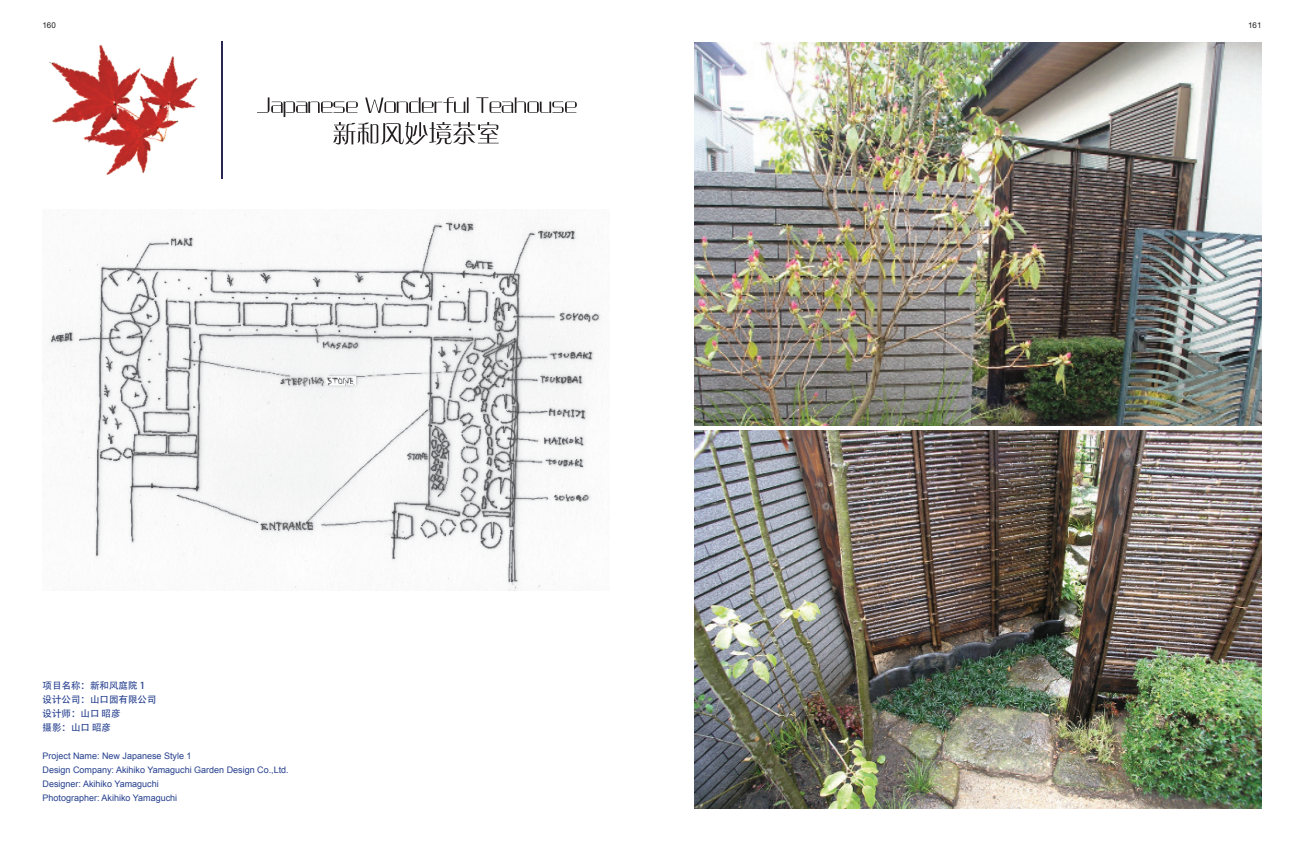
<style>
.page{position:relative;width:1304px;height:851px;background:#fff}
.page>*{position:absolute;margin:0;border:0;box-sizing:border-box;transform-origin:0 0}
.t1{font:9.5px "Adobe Heiti Std";color:#253f8e}
.t2{font:9px "Arial";color:#253f8e}
.t3{font:8px "Arial";color:#231f20}
</style>
<div class="page">
<hr style="left:221px;top:41px;width:1px;height:138px;background:#282653">
<svg style="left:257px;top:97px;width:320px;height:48px"></svg>
<img style="left:48px;top:213px;width:560px;height:377px">
<img style="left:49px;top:45px;width:149px;height:130px">
<img style="left:694px;top:431px;width:567px;height:377px">
<img style="left:694px;top:43px;width:567px;height:382px">
<p class="t3" style="left:43px;top:20px;width:15px">160</p>
<p class="t3" style="left:1248px;top:20px;width:15px">161</p>
<p class="t1" style="left:43px;top:679px;width:104px">项目名称：新和风庭院 1</p>
<p class="t1" style="left:43px;top:693px;width:115px">设计公司：山口园有限公司</p>
<p class="t1" style="left:43px;top:707px;width:80px">设计师：山口 昭彦</p>
<p class="t1" style="left:43px;top:721px;width:70px">摄影：山口 昭彦</p>
<p class="t2" style="left:43px;top:749px;width:151px">Project Name: New Japanese Style 1</p>
<p class="t2" style="left:43px;top:763px;width:248px">Design Company: Akihiko Yamaguchi Garden Design Co.,Ltd.</p>
<p class="t2" style="left:43px;top:777px;width:118px">Designer: Akihiko Yamaguchi</p>
<p class="t2" style="left:43px;top:791px;width:136px">Photographer: Akihiko Yamaguchi</p>
</div>
